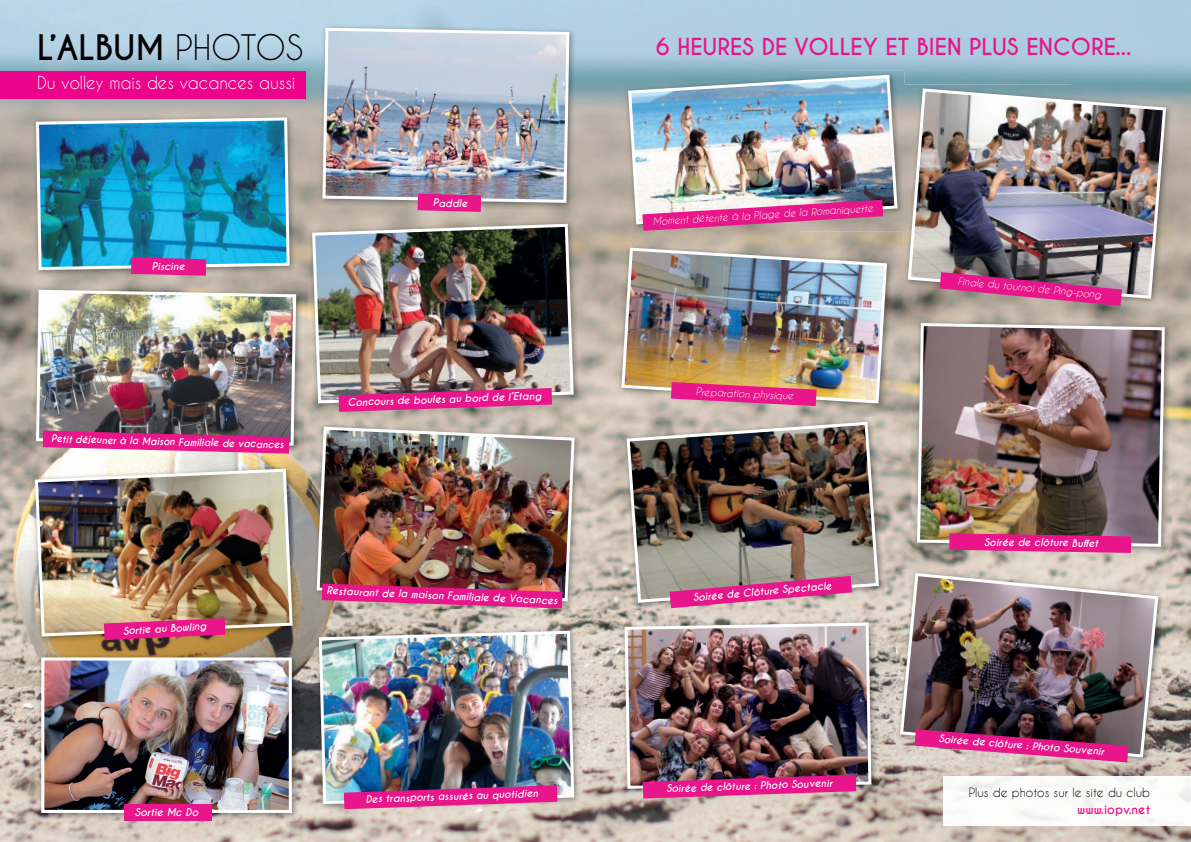
<style>
.page{position:relative;width:1191px;height:842px;background:#fff}
.page>*{position:absolute;margin:0;border:0;box-sizing:border-box;transform-origin:0 0}
.t1{font:700 33px "Caviar Dreams";color:#000}
.t2{font:700 22px "Caviar Dreams";color:#e8158b}
.t3{font:17px "Caviar Dreams";color:#fff}
.t4{font:12px "Caviar Dreams";color:#000}
.t5{font:700 12px "Caviar Dreams";color:#e8158b}
.t6{font:italic 700 10.3px "Caviar Dreams";color:#fff}
.t7{font:italic 700 10px "Caviar Dreams";color:#fff}
.t8{font:italic 10px "Caviar Dreams";color:#fff}
.t9{font:italic 700 10px "Caviar Dreams";color:#fff;scale:.96 1}
.s1{font-weight:400}
</style>
<div class="page">
<img style="left:576px;top:35px;width:615px;height:70px">
<img style="left:561px;top:105px;width:69px;height:737px">
<img style="left:1156px;top:105px;width:35px;height:737px">
<img style="left:0;top:140px;width:35px;height:702px">
<img style="left:876px;top:245px;width:34px;height:597px">
<img style="left:910px;top:305px;width:246px;height:45px">
<img style="left:280px;top:315px;width:35px;height:527px">
<img style="left:910px;top:350px;width:35px;height:219px">
<img style="left:35px;top:453px;width:245px;height:12px">
<img style="left:945px;top:554px;width:211px;height:15px">
<img style="left:315px;top:608px;width:246px;height:19px">
<img style="left:630px;top:609px;width:246px;height:9px">
<img style="left:35px;top:643px;width:245px;height:23px">
<img style="left:35px;top:666px;width:34px;height:176px">
<img style="left:910px;top:764px;width:246px;height:78px">
<img style="left:630px;top:796px;width:246px;height:46px">
<img style="left:69px;top:820px;width:211px;height:22px">
<img style="left:315px;top:811px;width:246px;height:31px">
<img style="left:943px;top:776px;width:248px;height:49px">
<div style="left:0;top:71px;width:306px;height:28px;background:#ed028c"></div>
<img style="left:32px;top:113px;width:264px;height:164px">
<img style="left:313px;top:423px;width:268px;height:185px">
<img style="left:315px;top:425px;width:261px;height:178px">
<img style="left:31px;top:465px;width:268px;height:178px">
<img style="left:33px;top:467px;width:261px;height:171px">
<img style="left:315px;top:627px;width:266px;height:184px">
<img style="left:317px;top:629px;width:259px;height:177px">
<img style="left:913px;top:319px;width:258px;height:235px">
<img style="left:915px;top:321px;width:251px;height:227px">
<img style="left:318px;top:24px;width:258px;height:186px">
<img style="left:321px;top:26px;width:250px;height:178px">
<img style="left:308px;top:220px;width:272px;height:190px">
<img style="left:310px;top:222px;width:265px;height:183px">
<img style="left:622px;top:418px;width:263px;height:191px">
<img style="left:625px;top:420px;width:255px;height:184px">
<img style="left:624px;top:71px;width:280px;height:160px">
<svg style="left:626px;top:73px;width:273px;height:153px;background:#91a6ab"></svg>
<img style="left:32px;top:286px;width:271px;height:167px">
<svg style="left:34px;top:288px;width:264px;height:159px;background:#afa89d"></svg>
<img style="left:617px;top:244px;width:276px;height:166px">
<svg style="left:620px;top:246px;width:268px;height:159px;background:#b7ad9f"></svg>
<img style="left:37px;top:653px;width:262px;height:167px">
<img style="left:45px;top:661px;width:243px;height:148px">
<div style="left:41px;top:657px;width:251px;height:156px;border:3px solid #fff"></div>
<img style="left:620px;top:618px;width:258px;height:178px">
<svg style="left:623px;top:621px;width:250px;height:169px;background:#bcb4ac"></svg>
<img style="left:896px;top:569px;width:269px;height:195px">
<img style="left:898px;top:571px;width:262px;height:188px">
<img style="left:904px;top:84px;width:268px;height:221px">
<img style="left:904px;top:84px;width:1px;height:147px">
<img style="left:906px;top:87px;width:261px;height:213px">
<img style="left:34px;top:116px;width:257px;height:160px">
<svg style="left:417px;top:194px;width:64px;height:18px"></svg>
<svg style="left:104px;top:618px;width:121px;height:22px;background:#d9337f"></svg>
<img style="left:338px;top:388px;width:214px;height:24px">
<img style="left:626px;top:624px;width:244px;height:174px">
<svg style="left:669px;top:576px;width:183px;height:32px;background:#ce5f96"></svg>
<img style="left:623px;top:249px;width:262px;height:157px">
<img style="left:629px;top:76px;width:267px;height:155px">
<svg style="left:949px;top:533px;width:182px;height:20px;background:#d82887"></svg>
<svg style="left:939px;top:272px;width:183px;height:34px;background:#b74e85"></svg>
<svg style="left:914px;top:729px;width:214px;height:33px;background:#b3447e"></svg>
<img style="left:344px;top:785px;width:213px;height:24px">
<img style="left:322px;top:584px;width:240px;height:24px">
<div style="left:124px;top:804px;width:87px;height:17px;background:#e8158b"></div>
<img style="left:38px;top:291px;width:257px;height:163px">
<h1 class="t1" style="left:37px;top:28px;width:267px">L’ALBUM <span class="s1">PHOTOS</span></h1>
<h3 class="t3" style="left:37px;top:73px;width:260px">Du volley mais des vacances aussi</h3>
<p class="t7" style="left:152px;top:261px;width:35px">Piscine</p>
<p class="t7" style="left:433px;top:197px;width:36px;rotate:1deg">Paddle</p>
<p class="t9" style="left:51px;top:431px;width:244px;rotate:2deg">Petit déjeuner à la Maison Familiale de vacances</p>
<p class="t7" style="left:347px;top:396px;width:195px;rotate:-2deg">Concours de boules au bord de l’Etang</p>
<p class="t7" style="left:123px;top:625px;width:85px;rotate:-4deg">Sortie au Bowling</p>
<p class="t7" style="left:327px;top:583px;width:233px;rotate:3deg">Restaurant de la maison Familiale de Vacances</p>
<p class="t6" style="left:135px;top:805px;width:65px">Sortie Mc Do</p>
<p class="t7" style="left:365px;top:793px;width:174px;rotate:-2deg">Des transports assurés au quotidien</p>
<h2 class="t2" style="left:656px;top:34px;width:477px">6 HEURES DE VOLLEY ET BIEN PLUS ENCORE...</h2>
<p class="t8" style="left:652px;top:217px;width:222px;rotate:-4deg">Moment détente à la Plage de la Romaniquette</p>
<p class="t8" style="left:696px;top:386px;width:99px;rotate:3deg">Préparation physique</p>
<p class="t7" style="left:692px;top:591px;width:141px;rotate:-5deg">Soirée de Clôture Spectacle</p>
<p class="t7" style="left:666px;top:783px;width:168px;rotate:-2deg">Soirée de clôture : Photo Souvenir</p>
<p class="t8" style="left:958px;top:275px;width:145px;rotate:6deg">Finale du tournoi de Ping-pong</p>
<p class="t7" style="left:984px;top:535px;width:116px;rotate:1deg">Soirée de clôture Buffet</p>
<p class="t7" style="left:939px;top:732px;width:168px;rotate:5deg">Soirée de clôture : Photo Souvenir</p>
<p class="t4" style="left:968px;top:786px;width:183px">Plus de photos sur le site du club</p>
<p class="t5" style="left:1077px;top:803px;width:74px">www.iopv.net</p>
</div>
